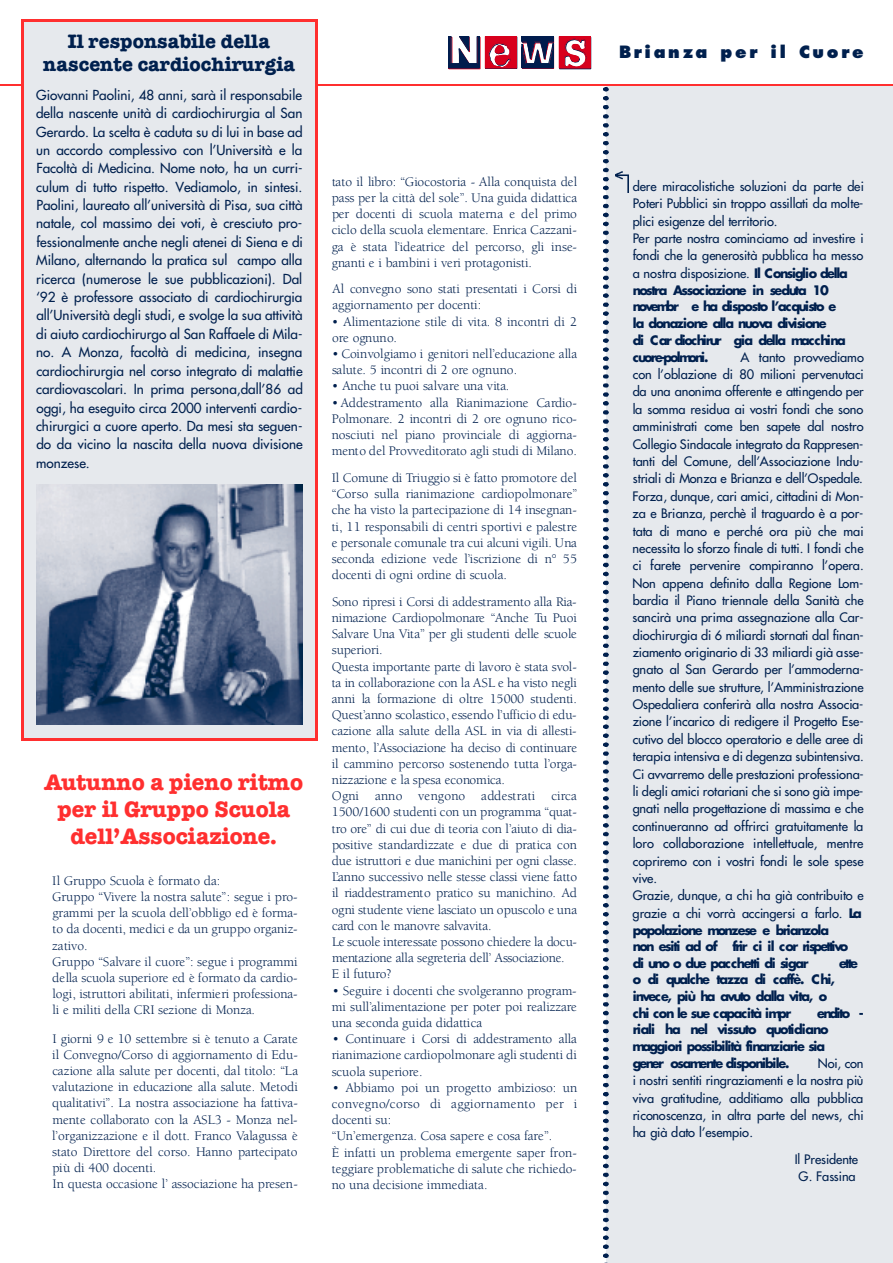
<style>
.page{position:relative;width:893px;height:1263px;background:#fff}
.page>*{position:absolute;margin:0;border:0;box-sizing:border-box;transform-origin:0 0}
.t1{font:700 22.5px/27px "American Typewriter";color:#ff2f2f;text-align:center}
.t2{font:700 19.5px/23.2px "American Typewriter";color:#00204e;text-align:center}
.t3{font:800 16.5px "Futura";letter-spacing:.16em;color:#00204e}
.t4{font:13.5px/16.2px "Berkeley";color:#00204e}
.t5{font:13.5px/18.5px "Futura";color:#00204e;text-align:justify}
.t6{font:12.75px/17.4px "Futura";color:#00204e}
.t7{font:700 12.75px/16.8px "Futura";color:#00204e}
.s1{font-weight:700}
</style>
<div class="page">
<div style="left:606px;top:87px;width:286px;height:1176px;background:#e6e9ed"></div>
<img style="left:487px;top:38px;width:27px;height:28px">
<div style="left:485px;top:36px;width:31px;height:32px;border:1px solid #d8001d"></div>
<svg style="left:488px;top:43px;width:23px;height:25px"></svg>
<svg style="left:521px;top:36px;width:33px;height:33px"></svg>
<img style="left:561px;top:38px;width:27px;height:28px">
<svg style="left:563px;top:38px;width:23px;height:28px"></svg>
<div style="left:559px;top:36px;width:31px;height:32px;border:1px solid #d8001d"></div>
<svg style="left:448px;top:36px;width:32px;height:33px"></svg>
<hr style="left:0;top:85px;width:892px;height:1px;background:#ff2f2f">
<img style="left:603px;top:87px;width:5px;height:1176px">
<img style="left:603px;top:876px;width:5px;height:382px">
<img style="left:21px;top:19px;width:296px;height:721px">
<img style="left:615px;top:171px;width:13px;height:21px">
<img style="left:36px;top:484px;width:266px;height:241px">
<h2 class="t2" style="left:43px;top:31px;width:253px">Il responsabile della nascente cardiochirurgia</h2>
<p class="t5" style="left:36px;top:86px;width:268px">Giovanni Paolini, 48 anni, sarà il responsabile della nascente unità di cardiochirurgia al San Gerardo. La scelta è caduta su di lui in base ad un accordo complessivo con l’Università e la Facoltà di Medicina. Nome noto, ha un curri&shy;culum di tutto rispetto. Vediamolo, in sintesi.<br>Paolini, laureato all’università di Pisa, sua città natale, col massimo dei voti, è cresciuto pro&shy;fessionalmente anche negli atenei di Siena e di Milano, alternando la pratica sul campo alla ricerca (numerose le sue pubblicazioni). Dal ‘92 è professore associato di cardiochirurgia all’Università degli studi, e svolge la sua attività di aiuto cardiochirurgo al San Raffaele di Mila&shy;no. A Monza, facoltà di medicina, insegna cardiochirurgia nel corso integrato di malattie cardiovascolari. In prima persona,dall’86 ad oggi, ha eseguito circa 2000 interventi cardio&shy;chirurgici a cuore aperto. Da mesi sta seguen&shy;do da vicino la nascita della nuova divisione monzese.</p>
<h1 class="t1" style="left:44px;top:771px;width:260px">Autunno a pieno ritmo per il Gruppo Scuola dell’Associazione.</h1>
<p class="t4" style="left:52px;top:874px;width:247px">Il Gruppo Scuola è formato da:<br>G ruppo “Vi v e re la nostra salute”: segue i pro&shy;grammi per la scuola dell’obbligo ed è form a&shy;to da docenti, medici e da un gruppo org a n i z&shy;zativo.<br>G ruppo “Salvare il cuore”: segue i pro g r a m m i della scuola superiore ed è formato da card i o&shy;logi, istruttori abilitati, infermieri pro f e s s i o n a&shy;li e militi della CRI sezione di Monza.</p>
<p class="t4" style="left:52px;top:1031px;width:247px">I giorni 9 e 10 settembre si è tenuto a Carate il Convegno/Corso di aggiornamento di Edu&shy;cazione alla salute per docenti, dal titolo: “La valutazione in educazione alla salute. Metodi qualitativi”. La nostra associazione ha fattiva&shy;mente collaborato con la ASL3 - Monza nel&shy;l ’ o rganizzazione e il dott. Franco Valagussa è stato Dire t t o re del corso. Hanno part e c i p a t o più di 400 docenti.<br>In questa occasione l’ associazione ha pre s e n-</p>
<p class="t4" style="left:332px;top:175px;width:247px;text-align:justify">tato il libro: “Giocostoria - Alla conquista del pass per la città del sole”. Una guida didattica per docenti di scuola materna e del primo ciclo della scuola elementare. Enrica Cazzani&shy;ga è stata l’ideatrice del percorso, gli inse&shy;gnanti e i bambini i veri protagonisti.</p>
<p class="t4" style="left:332px;top:282px;width:246px">Al convegno sono stati presentati i Corsi di a g g i o rnamento per docenti:</p>
<p class="t4" style="left:332px;top:315px;width:247px">• Alimentazione stile di vita. 8 incontri di 2 o re ognuno.</p>
<p class="t4" style="left:332px;top:347px;width:246px">• Coinvolgiamo i genitori nell’educazione alla salute. 5 incontri di 2 ore ognuno.</p>
<p class="t4" style="left:332px;top:379px;width:179px">• Anche tu puoi salvare una vita.</p>
<p class="t4" style="left:332px;top:396px;width:247px;text-align:justify">• Addestramento alla Rianimazione Card i o - P o l m o n a re. 2 incontri di 2 ore ognuno rico&shy;nosciuti nel piano provinciale di aggiorn a&shy;mento del Provveditorato agli studi di Milano.</p>
<p class="t4" style="left:332px;top:471px;width:247px;text-align:justify">Il Comune di Triuggio si è fatto pro m o t o re del “Corso sulla rianimazione card i o p o l m o n a re ” che ha visto la partecipazione di 14 insegnan&shy;ti, 11 responsabili di centri sportivi e palestre e personale comunale tra cui alcuni vigili. Una seconda edizione vede l’iscrizione di n° 55 docenti di ogni ordine di scuola.</p>
<p class="t4" style="left:332px;top:595px;width:247px">Sono ripresi i Corsi di addestramento alla Ria&shy;nimazione Card i o p o l m o n a re “Anche Tu Puoi S a l v a re Una Vita” per gli studenti delle scuole s u p e r i o r i .<br>Questa importante parte di lavoro è stata svol&shy;ta in collaborazione con la ASL e ha visto negli anni la formazione di oltre 15000 studenti.<br>Quest’anno scolastico, essendo l’ufficio di edu&shy;cazione alla salute della ASL in via di allesti&shy;mento, l’Associazione ha deciso di continuare il cammino percorso sostenendo tutta l’org a&shy;nizzazione e la spesa economica.<br>Ogni anno vengono addestrati circ a 1500/1600 studenti con un programma “quat&shy;t ro ore” di cui due di teoria con l’aiuto di dia&shy;positive standardizzate e due di pratica con due istruttori e due manichini per ogni classe.<br>L’anno successivo nelle stesse classi viene fatto il riaddestramento pratico su manichino. Ad ogni studente viene lasciato un opuscolo e una c a rd con le manovre salvavita.<br>Le scuole interessate possono chiedere la docu&shy;mentazione alla segreteria dell’ Associazione.<br>E il futuro ?</p>
<p class="t4" style="left:332px;top:983px;width:247px;text-align:justify">• Seguire i docenti che svolgeranno pro g r a m&shy;mi sull’alimentazione per poter poi re a l i z z a re una seconda guida didattica</p>
<p class="t4" style="left:332px;top:1032px;width:246px;text-align:justify">• Continuare i Corsi di addestramento alla rianimazione card i o p o l m o n a re agli studenti di scuola superiore .</p>
<p class="t4" style="left:332px;top:1081px;width:247px">• Abbiamo poi un progetto ambizioso: un convegno/corso di aggiornamento per i docenti su:<br>“Un’emergenza. Cosa sapere e cosa fare”.<br>È infatti un problema emergente saper fron&shy;teggiare problematiche di salute che richiedo&shy;no una decisione immediata.</p>
<p class="t3" style="left:619px;top:45px;width:246px">Brianza per il Cuore</p>
<p class="t6" style="left:632px;top:179px;width:233px">d e re miracolistiche soluzioni da p a rte dei Poteri Pubblici sin troppo assillati da molte&shy;plici esigenze del terr i t o r i o .<br>Per parte nostra cominciamo ad investire i fondi che la generosità pubblica ha messo a nostra disposizione. <span class="s1">Il Consiglio della nostra Associazione in seduta 10<br>n o v e m b r e ha disposto l’acquisto e<br>la donazione alla nuova divisione<br>di Car d i o c h i ru r gia della macchina<br>c u o re - p o l m o n i .</span></p>
<p class="t6" style="left:632px;top:349px;width:233px;text-indent:108px">A tanto pro v v e d i a m o con l’oblazione di 80 milioni perv e n u t a c i da una anonima off e rente e attingendo per la somma residua ai vostri fondi che sono amministrati come ben sapete dal nostro Collegio Sindacale integrato da Rappre s e n&shy;tanti del Comune, dell’Associazione Indu&shy;striali di Monza e Brianza e dell’Ospedale.<br>F o rza, dunque, cari amici, cittadini di Mon&shy;za e Brianza, perchè il traguardo è a por&shy;tata di mano e perché ora più che mai necessita lo sforzo finale di tutti. I fondi che ci farete perv e n i re compiranno l’opera.<br>Non appena definito dalla Regione Lom&shy;b a rdia il Piano triennale della Sanità che sancirà una prima assegnazione alla Car&shy;d i o c h i ru rgia di 6 miliardi stornati dal finan&shy;ziamento originario di 33 miliardi già asse&shy;gnato al San Gerardo per l’ammodern a&shy;mento delle sue stru t t u re, l’Amministrazione Ospedaliera conferirà alla nostra Associa&shy;zione l’incarico di re d i g e re il Progetto Ese&shy;cutivo del blocco operatorio e delle aree di terapia intensiva e di degenza subintensiva.<br>Ci avvarremo delle prestazioni pro f e s s i o n a&shy;li degli amici rotariani che si sono già impe&shy;gnati nella progettazione di massima e che continueranno ad off r i rci gratuitamente la l o ro collaborazione intellettuale, mentre c o p r i remo con i vostri fondi le sole spese v i v e .<br>Grazie, dunque, a chi ha già contribuito e grazie a chi vorrà accingersi a farlo. <span class="s1">L a popolazione monzese e brianzola<br>non esiti ad of</span></p>
<p class="t7" style="left:632px;top:939px;width:216px;text-indent:100px">f r i r ci il cor r i s p e t t i v o di uno o due pacchetti di sigar</p>
<p class="t7" style="left:839px;top:956px;width:19px">e t t e</p>
<p class="t7" style="left:632px;top:972px;width:203px">o di qualche tazza di caffè. Chi, invece, più ha avuto dalla vita, o chi con le sue capacità impr</p>
<p class="t7" style="left:632px;top:1006px;width:230px;text-indent:185px">e n d i t o - riali ha nel vissuto quotidiano maggiori possibilità finanziarie sia<br>g e n e r osamente disponibile.</p>
<p class="t6" style="left:632px;top:1055px;width:232px;text-align:justify;text-indent:185px">Noi, con i nostri sentiti ringraziamenti e la nostra più viva gratitudine, additiamo alla pubblica riconoscenza, in altra parte del news, chi ha già dato l’esempio.</p>
<p class="t6" style="left:794px;top:1151px;width:65px">Il Pre s i d e n t e<br>G. Fassina</p>
</div>
